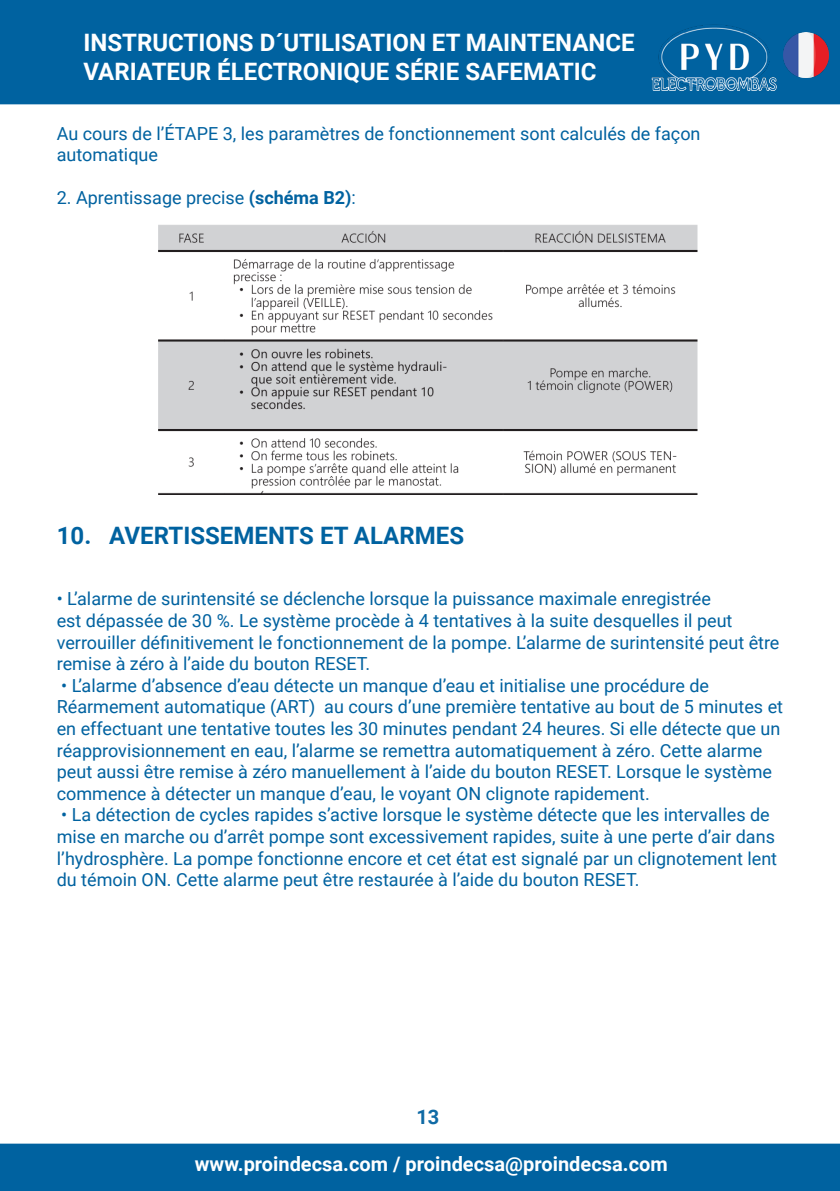
<style>
.page{position:relative;width:840px;height:1191px;background:#fff}
.page>*{position:absolute;margin:0;border:0;box-sizing:border-box;transform-origin:0 0}
.t1{font:700 24px/28.8px "Roboto";color:#fff}
.t2{font:700 24px "Roboto";color:#0062a0}
.t3{font:700 20px "Roboto";color:#fff}
.t4{font:700 20px "Roboto";color:#0f6aa5}
.t5{font:18px/21.6px "Roboto";color:#0062a0}
.s1{font-weight:700}
</style>
<div class="page">
<div style="left:0;top:0;width:839px;height:104px;background:#0062a0"></div>
<div style="left:0;top:1143px;width:839px;height:48px;background:#0062a0"></div>
<img style="left:643px;top:24px;width:139px;height:67px">
<img style="left:782px;top:33px;width:45px;height:45px">
<img style="left:159px;top:225px;width:539px;height:269px">
<h1 class="t1" style="left:83px;top:27px;width:552px">INSTRUCTIONS D´UTILISATION ET MAINTENANCE<br>VARIATEUR ÉLECTRONIQUE SÉRIE SAFEMATIC</h1>
<p class="t5" style="left:57px;top:122px;width:645px">Au cours de l’ÉTAPE 3, les paramètres de fonctionnement sont calculés de façon automatique</p>
<p class="t5" style="left:57px;top:186px;width:300px">2. Aprentissage precise <span class="s1">(schéma B2)</span>:</p>
<p class="t2" style="left:57px;top:518px;width:408px">10. AVERTISSEMENTS ET ALARMES</p>
<p class="t5" style="left:57px;top:587px;width:723px">• L’alarme de surintensité se déclenche lorsque la puissance maximale enregistrée<br>est dépassée de 30 %. Le système procède à 4 tentatives à la suite desquelles il peut verrouiller définitivement le fonctionnement de la pompe. L’alarme de surintensité peut être remise à zéro à l’aide du bouton RESET.</p>
<p class="t5" style="left:57px;top:674px;width:727px">• L’alarme d’absence d’eau détecte un manque d’eau et initialise une procédure de<br>Réarmement automatique (ART) au cours d’une première tentative au bout de 5 minutes et en effectuant une tentative toutes les 30 minutes pendant 24 heures. Si elle détecte que un</p>
<p class="t5" style="left:57px;top:738px;width:716px">réapprovisionnement en eau, l’alarme se remettra automatiquement à zéro. Cette alarme peut aussi être remise à zéro manuellement à l’aide du bouton RESET. Lorsque le système commence à détecter un manque d’eau, le voyant ON clignote rapidement.</p>
<p class="t5" style="left:57px;top:803px;width:721px">• La détection de cycles rapides s’active lorsque le système détecte que les intervalles de mise en marche ou d’arrêt pompe sont excessivement rapides, suite à une perte d’air dans l’hydrosphère. La pompe fonctionne encore et cet état est signalé par un clignotement lent</p>
<p class="t5" style="left:57px;top:868px;width:584px">du témoin ON. Cette alarme peut être restaurée à l’aide du bouton RESET.</p>
<p class="t4" style="left:416px;top:1103px;width:24px">13</p>
<p class="t3" style="left:195px;top:1150px;width:474px">www.proindecsa.com / proindecsa@proindecsa.com</p>
</div>
